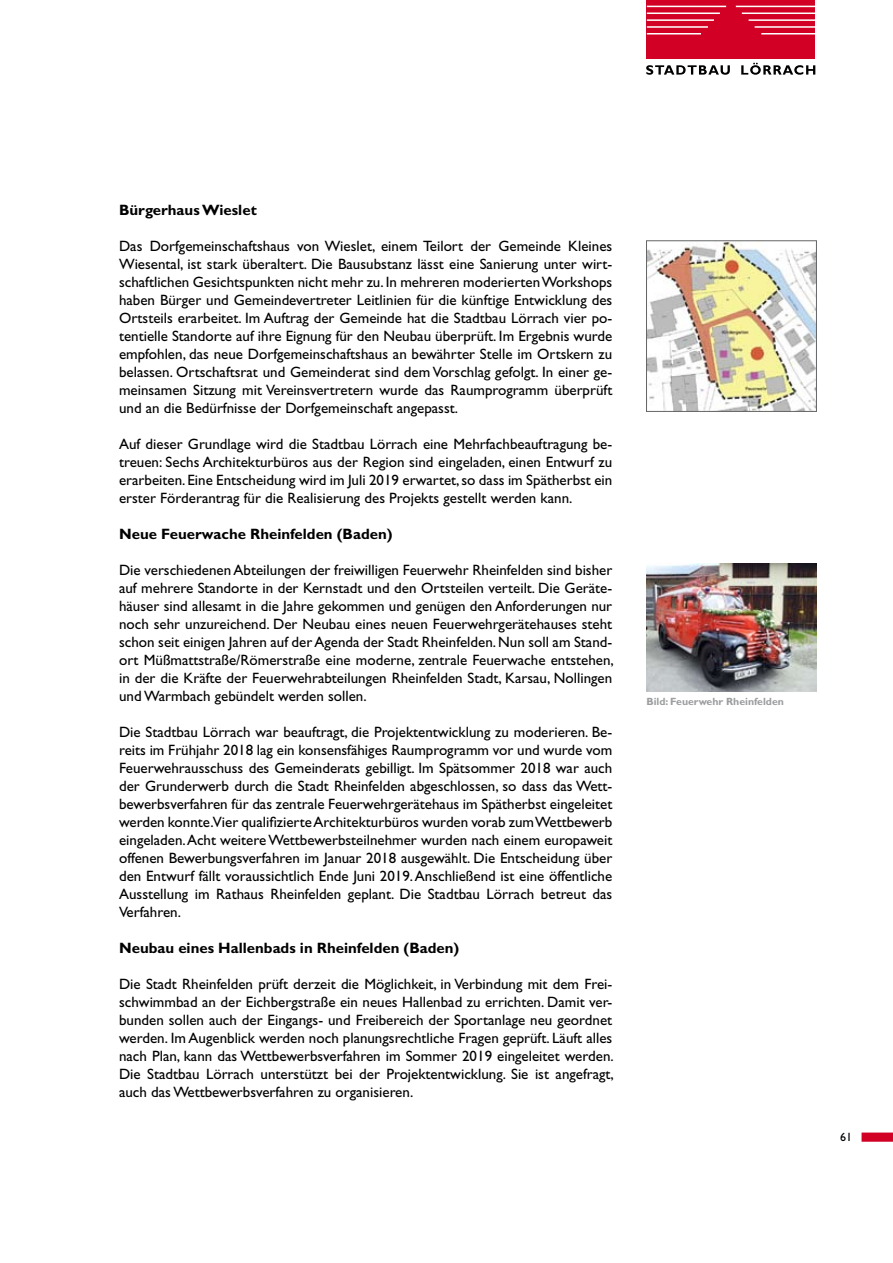
<style>
.page{position:relative;width:893px;height:1263px;background:#fff}
.page>*{position:absolute;margin:0;border:0;box-sizing:border-box;transform-origin:0 0}
.t1{font:15px/18px "Gill Sans";color:#000;text-align:justify}
.t2{font:700 15px "Gill Sans";color:#000}
.t3{font:12px "Gill Sans";color:#000}
.t4{font:700 10.5px "Gill Sans";color:#9c9d9f}
</style>
<div class="page">
<svg style="left:861px;top:1132px;width:32px;height:10px"></svg>
<div style="left:647px;top:0;width:168px;height:58px;background:#d10024"></div>
<hr style="left:749px;top:19px;width:66px;height:2px;background:#fff">
<hr style="left:647px;top:19px;width:67px;height:2px;background:#fff">
<hr style="left:647px;top:26px;width:61px;height:2px;background:#fff">
<hr style="left:647px;top:33px;width:54px;height:2px;background:#fff">
<hr style="left:755px;top:26px;width:60px;height:2px;background:#fff">
<hr style="left:761px;top:33px;width:54px;height:2px;background:#fff">
<hr style="left:742px;top:13px;width:73px;height:1px;background:#fff">
<hr style="left:647px;top:13px;width:73px;height:1px;background:#fff">
<hr style="left:736px;top:6px;width:79px;height:1px;background:#fff">
<hr style="left:647px;top:6px;width:79px;height:1px;background:#fff">
<svg style="left:646px;top:65px;width:84px;height:10px"></svg>
<svg style="left:741px;top:63px;width:74px;height:12px"></svg>
<img style="left:648px;top:243px;width:167px;height:167px">
<div style="left:646px;top:241px;width:171px;height:171px;border:1px solid #646567"></div>
<img style="left:646px;top:564px;width:170px;height:127px">
<p class="t2" style="left:119px;top:201px;width:139px">Bürgerhaus Wieslet</p>
<p class="t1" style="left:119px;top:237px;width:495px">Das Dorfgemeinschaftshaus von Wieslet, einem Teilort der Gemeinde Kleines Wiesental, ist stark überaltert. Die Bausubstanz lässt eine Sanierung unter wirt&shy;schaftlichen Gesichtspunkten nicht mehr zu. In mehreren moderierten Workshops haben Bürger und Gemeindevertreter Leitlinien für die künftige Entwicklung des Ortsteils erarbeitet. Im Auftrag der Gemeinde hat die Stadtbau Lörrach vier po&shy;tentielle Standorte auf ihre Eignung für den Neubau überprüft. Im Ergebnis wurde empfohlen, das neue Dorfgemeinschaftshaus an bewährter Stelle im Ortskern zu belassen. Ortschaftsrat und Gemeinderat sind dem Vorschlag gefolgt. In einer ge&shy;meinsamen Sitzung mit Vereinsvertretern wurde das Raumprogramm überprüft und an die Bedürfnisse der Dorfgemeinschaft angepasst.</p>
<p class="t1" style="left:119px;top:435px;width:495px">Auf dieser Grundlage wird die Stadtbau Lörrach eine Mehrfachbeauftragung be&shy;treuen: Sechs Architekturbüros aus der Region sind eingeladen, einen Entwurf zu erarbeiten. Eine Entscheidung wird im Juli 2019 erwartet, so dass im Spätherbst ein erster Förderantrag für die Realisierung des Projekts gestellt werden kann.</p>
<p class="t2" style="left:119px;top:525px;width:275px">Neue Feuerwache Rheinfelden (Baden)</p>
<p class="t1" style="left:119px;top:561px;width:496px">Die verschiedenen Abteilungen der freiwilligen Feuerwehr Rheinfelden sind bisher auf mehrere Standorte in der Kernstadt und den Ortsteilen verteilt. Die Geräte&shy;häuser sind allesamt in die Jahre gekommen und genügen den Anforderungen nur noch sehr unzureichend. Der Neubau eines neuen Feuerwehrgerätehauses steht schon seit einigen Jahren auf der Agenda der Stadt Rheinfelden. Nun soll am Stand&shy;ort Müßmattstraße/Römerstraße eine moderne, zentrale Feuerwache entstehen, in der die Kräfte der Feuerwehrabteilungen Rheinfelden Stadt, Karsau, Nollingen und Warmbach gebündelt werden sollen.</p>
<p class="t1" style="left:119px;top:723px;width:495px">Die Stadtbau Lörrach war beauftragt, die Projektentwicklung zu moderieren. Be&shy;reits im Frühjahr 2018 lag ein konsensfähiges Raumprogramm vor und wurde vom Feuerwehrausschuss des Gemeinderats gebilligt. Im Spätsommer 2018 war auch der Grunderwerb durch die Stadt Rheinfelden abgeschlossen, so dass das Wett&shy;bewerbsverfahren für das zentrale Feuerwehrgerätehaus im Spätherbst eingeleitet werden konnte.Vier qualifizierte Architekturbüros wurden vorab zum Wettbewerb eingeladen. Acht weitere Wettbewerbsteilnehmer wurden nach einem europaweit offenen Bewerbungsverfahren im Januar 2018 ausgewählt. Die Entscheidung über den Entwurf fällt voraussichtlich Ende Juni 2019. Anschließend ist eine öffentliche Ausstellung im Rathaus Rheinfelden geplant. Die Stadtbau Lörrach betreut das Verfahren.</p>
<p class="t2" style="left:119px;top:939px;width:342px">Neubau eines Hallenbads in Rheinfelden (Baden)</p>
<p class="t1" style="left:119px;top:975px;width:496px">Die Stadt Rheinfelden prüft derzeit die Möglichkeit, in Verbindung mit dem Frei&shy;schwimmbad an der Eichbergstraße ein neues Hallenbad zu errichten. Damit ver&shy;bunden sollen auch der Eingangs- und Freibereich der Sportanlage neu geordnet werden. Im Augenblick werden noch planungsrechtliche Fragen geprüft. Läuft alles nach Plan, kann das Wettbewerbsverfahren im Sommer 2019 eingeleitet werden.<br>Die Stadtbau Lörrach unterstützt bei der Projektentwicklung. Sie ist angefragt, auch das Wettbewerbsverfahren zu organisieren.</p>
<p class="t4" style="left:646px;top:695px;width:139px">Bild: Feuerwehr Rheinfelden</p>
<p class="t3" style="left:840px;top:1130px;width:13px">61</p>
</div>
